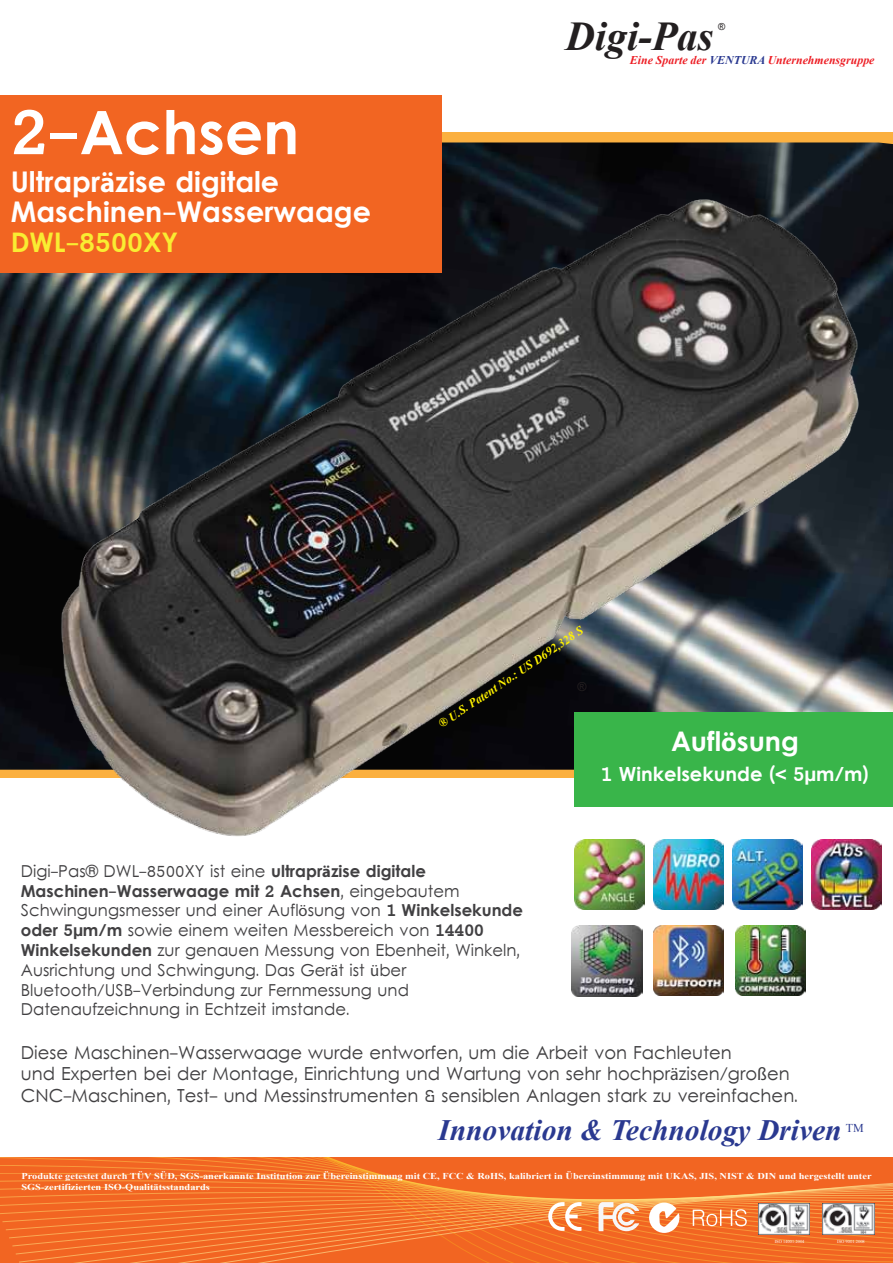
<style>
.page{position:relative;width:893px;height:1263px;background:#fff}
.page>*{position:absolute;margin:0;border:0;box-sizing:border-box;transform-origin:0 0}
.t1{font:700 60px "Levenim";color:#fff}
.t2{font:italic 700 40.95px "Times New Roman";color:#231f20}
.t3{font:italic 700 29.55px "Times New Roman";color:#2a3990}
.t4{font:700 28.5px/30px "Levenim";color:#fff}
.t5{font:700 27px "Levenim";color:#f9ed32}
.t6{font:700 27px "Levenim";color:#fff}
.t7{font:700 19.5px "Levenim";color:#fff}
.t8{font:18px/21.6px "Levenim";color:#414042}
.t9{font:16.5px/19.8px "Levenim";color:#414042}
.t10{font:12.3px "Arial";color:#231f20}
.t11{font:italic 700 12px "Times New Roman";color:#fff200}
.t12{font:12px "Times New Roman";color:#2a3990}
.t13{font:italic 700 11.85px "Times New Roman";color:#ed1d24}
.t14{font:9.6px "Arial";color:#231f20}
.t15{font:700 9px/10.8px "Times New Roman";color:#fff;scale:1.15 1}
.t16{font:4.5px "Times New Roman";color:#fff}
.s1{font-size:63px}
.s2{font-family:"Myriad Pro"}
.s3{color:#2a3990}
.s4{font-weight:700}
.s5{font-family:"Myriad Pro";font-weight:700}
</style>
<div class="page">
<img style="left:574px;top:851px;width:70px;height:58px">
<img style="left:654px;top:851px;width:69px;height:58px">
<img style="left:571px;top:925px;width:71px;height:71px">
<img style="left:733px;top:851px;width:70px;height:58px">
<img style="left:812px;top:839px;width:70px;height:70px">
<img style="left:654px;top:926px;width:70px;height:70px">
<img style="left:735px;top:926px;width:70px;height:70px">
<img style="left:0;top:142px;width:893px;height:628px">
<svg style="left:0;top:1157px;width:893px;height:106px;background:#f27029"></svg>
<svg style="left:693px;top:1209px;width:54px;height:17px"></svg>
<svg style="left:599px;top:1202px;width:40px;height:29px"></svg>
<svg style="left:548px;top:1202px;width:33px;height:29px"></svg>
<svg style="left:649px;top:1202px;width:30px;height:31px"></svg>
<img style="left:758px;top:1203px;width:52px;height:31px">
<img style="left:823px;top:1203px;width:51px;height:31px">
<div style="left:0;top:95px;width:442px;height:178px;background:#f26522"></div>
<img style="left:46px;top:188px;width:827px;height:663px">
<div style="left:575px;top:712px;width:318px;height:95px;background:#39b54a"></div>
<h1 class="t1" style="left:11px;top:98px;width:290px"><span class="s1">2-</span>Achsen</h1>
<h3 class="t4" style="left:11px;top:169px;width:362px">Ultrapr<span class="s2">ä</span>zise digitale<br>Maschinen-Wasserwaage</h3>
<h3 class="t5" style="left:11px;top:226px;width:169px">DWL-8500XY</h3>
<h2 class="t2" style="left:566px;top:8px;width:149px">Digi-Pas</h2>
<p class="t13" style="left:630px;top:52px;width:246px">Eine Sparte der <span class="s3">VENTURA</span> Unternehmensgruppe</p>
<p class="t14" style="left:718px;top:20px;width:9px">®</p>
<p class="t11" style="left:435px;top:718px;width:173px;rotate:-34deg">® U.S. Patent No.: US D692,328 S</p>
<p class="t10" style="left:578px;top:679px;width:11px">®</p>
<h3 class="t6" style="left:671px;top:725px;width:129px">Aufl<span class="s2">ö</span>sung</h3>
<p class="t7" style="left:601px;top:762px;width:269px">1 Winkelsekunde (&lt; 5µm/m)</p>
<p class="t9" style="left:21px;top:862px;width:504px">Digi-Pas® DWL-8500XY ist eine <span class="s4">ultrapr</span><span class="s5">ä</span><span class="s4">zise digitale Maschinen-Wasserwaage mit 2 Achsen</span>, eingebautem Schwingungsmesser und einer Aufl<span class="s2">ö</span>sung von <span class="s4">1 Winkelsekunde oder 5µm/m</span> sowie einem weiten Messbereich von <span class="s4">14400<br>Winkelsekunden</span> zur genauen Messung von Ebenheit, Winkeln, Ausrichtung und Schwingung. Das Ger<span class="s2">ä</span>t ist <span class="s2">ü</span>ber Bluetooth/USB-Verbindung zur Fernmessung und Datenaufzeichnung in Echtzeit imstande.</p>
<p class="t8" style="left:21px;top:1042px;width:779px">Diese Maschinen-Wasserwaage wurde entworfen, um die Arbeit von Fachleuten<br>und Experten bei der Montage, Einrichtung und Wartung von sehr hochpr<span class="s2">ä</span>zisen/gro<span class="s2">ß</span>en<br>CNC-Maschinen, Test- und Messinstrumenten &amp; sensiblen Anlagen stark zu vereinfachen.</p>
<h3 class="t3" style="left:438px;top:1109px;width:405px">Innovation &amp; Technology Driven</h3>
<p class="t12" style="left:846px;top:1119px;width:19px">TM</p>
<p class="t15" style="left:21px;top:1171px;width:741px">Produkte getestet durch TÜV SÜD, SGS-anerkannte Institution zur Übereinstimmung mit CE, FCC &amp; RoHS, kalibriert in Übereinstimmung mit UKAS, JIS, NIST &amp; DIN und hergestellt unter<br>SGS-zertifizierten ISO-Qualitätsstandards</p>
<p class="t16" style="left:775px;top:1238px;width:31px">ISO 14001:2004</p>
<p class="t16" style="left:837px;top:1238px;width:29px">ISO 9001:2008</p>
</div>
